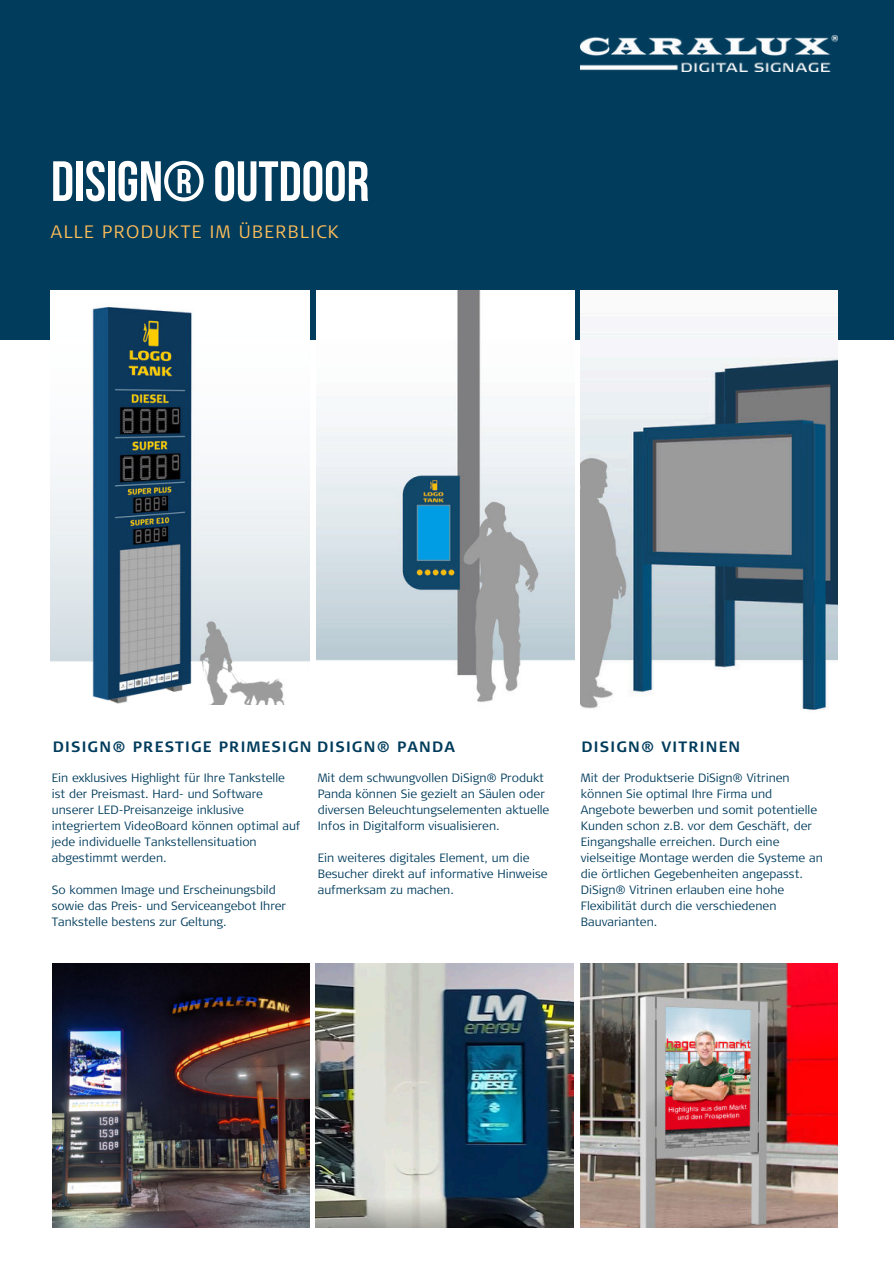
<style>
.page{position:relative;width:894px;height:1264px;background:#fff}
.page>*{position:absolute;margin:0;border:0;box-sizing:border-box;transform-origin:0 0}
.t1{font:700 56.55px "Bebas Neue";color:#fff}
.t2{font:300 17.85px "Signa Column";letter-spacing:.08em;color:#ffbd59}
.t3{font:700 15px "Signa Column";letter-spacing:.08em;color:#013c5c}
.t4{font:300 12px/16px "Signa Column";color:#013c5c}
</style>
<div class="page">
<div style="left:0;top:0;width:893px;height:340px;background:#013c5c"></div>
<img style="left:580px;top:36px;width:257px;height:36px">
<img style="left:315px;top:963px;width:258px;height:264px">
<img style="left:51px;top:290px;width:259px;height:414px">
<img style="left:52px;top:963px;width:257px;height:264px">
<img style="left:580px;top:963px;width:257px;height:264px">
<img style="left:580px;top:290px;width:257px;height:420px">
<img style="left:316px;top:290px;width:258px;height:412px">
<h1 class="t1" style="left:51px;top:150px;width:320px">DISIGN® OUTDOOR</h1>
<h2 class="t2" style="left:51px;top:221px;width:289px">ALLE PRODUKTE IM ÜBERBLICK</h2>
<p class="t3" style="left:53px;top:737px;width:404px">DISIGN® PRESTIGE PRIMESIGN DISIGN® PANDA</p>
<p class="t3" style="left:581px;top:737px;width:160px">DISIGN® VITRINEN</p>
<p class="t4" style="left:52px;top:770px;width:250px">Ein exklusives Highlight für Ihre Tankstelle ist der Preismast. Hard- und Software unserer LED-Preisanzeige inklusive integriertem VideoBoard können optimal auf jede individuelle Tankstellensituation abgestimmt werden.</p>
<p class="t4" style="left:52px;top:882px;width:236px">So kommen Image und Erscheinungsbild sowie das Preis- und Serviceangebot Ihrer<br>Tankstelle bestens zur Geltung.</p>
<p class="t4" style="left:317px;top:770px;width:233px">Mit dem schwungvollen DiSign® Produkt Panda können Sie gezielt an Säulen oder diversen Beleuchtungselementen aktuelle Infos in Digitalform visualisieren.</p>
<p class="t4" style="left:317px;top:850px;width:231px">Ein weiteres digitales Element, um die<br>Besucher direkt auf informative Hinweise aufmerksam zu machen.</p>
<p class="t4" style="left:580px;top:770px;width:243px">Mit der Produktserie DiSign® Vitrinen können Sie optimal Ihre Firma und Angebote bewerben und somit potentielle Kunden schon z.B. vor dem Geschäft, der Eingangshalle erreichen. Durch eine vielseitige Montage werden die Systeme an die örtlichen Gegebenheiten angepasst.<br>DiSign® Vitrinen erlauben eine hohe Flexibilität durch die verschiedenen Bauvarianten.</p>
</div>
